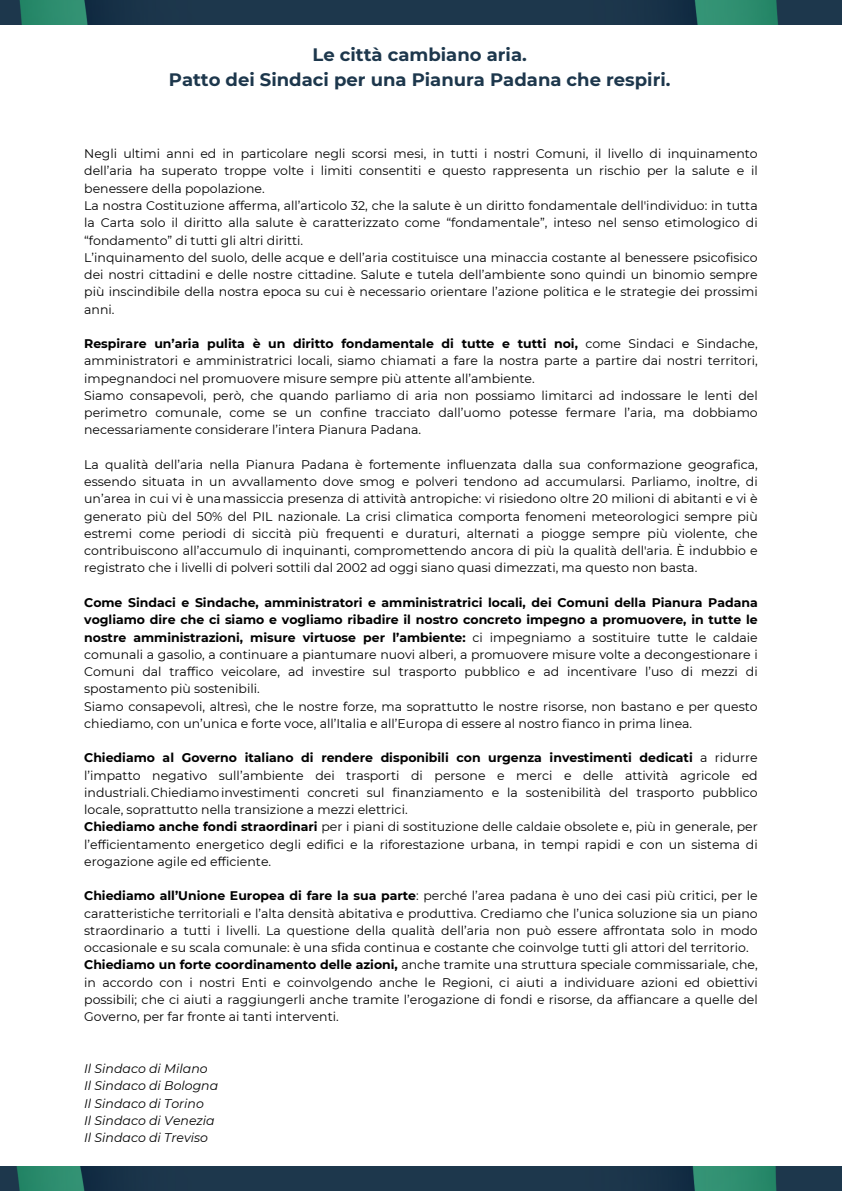
<style>
.page{position:relative;width:842px;height:1191px;background:#fff}
.page>*{position:absolute;margin:0;border:0;box-sizing:border-box;transform-origin:0 0}
.t1{font:700 18px/24.8px "Montserrat";color:#1d374c;text-align:center}
.t2{font:12.5px/17.2px "Montserrat";color:#000;text-align:justify}
.t3{font:italic 12.5px "Montserrat";color:#000}
.s1{font-weight:700}
</style>
<div class="page">
<img style="left:0;top:0;width:842px;height:25px">
<img style="left:0;top:1166px;width:842px;height:24px">
<p class="t1" style="left:169px;top:43px;width:503px">Le città cambiano aria.<br>Patto dei Sindaci per una Pianura Padana che respiri.</p>
<h1 class="t2" style="left:84px;top:145px;width:675px">Negli ultimi anni ed in particolare negli scorsi mesi, in tutti i nostri Comuni, il livello di inquinamento dell’aria ha superato troppe volte i limiti consentiti e questo rappresenta un rischio per la salute e il benessere della popolazione.</h1>
<p class="t2" style="left:84px;top:197px;width:675px">La nostra Costituzione afferma, all’articolo 32, che la salute è un diritto fondamentale dell'individuo: in tutta la Carta solo il diritto alla salute è caratterizzato come “fondamentale”, inteso nel senso etimologico di “fondamento” di tutti gli altri diritti.</p>
<p class="t2" style="left:84px;top:249px;width:675px">L’inquinamento del suolo, delle acque e dell’aria costituisce una minaccia costante al benessere psicofisico dei nostri cittadini e delle nostre cittadine. Salute e tutela dell’ambiente sono quindi un binomio sempre più inscindibile della nostra epoca su cui è necessario orientare l’azione politica e le strategie dei prossimi anni.</p>
<p class="t2" style="left:84px;top:335px;width:675px"><span class="s1">Respirare un’aria pulita è un diritto fondamentale di tutte e tutti noi,</span> come Sindaci e Sindache, amministratori e amministratrici locali, siamo chiamati a fare la nostra parte a partire dai nostri territori, impegnandoci nel promuovere misure sempre più attente all’ambiente.</p>
<p class="t2" style="left:84px;top:387px;width:675px">Siamo consapevoli, però, che quando parliamo di aria non possiamo limitarci ad indossare le lenti del perimetro comunale, come se un confine tracciato dall’uomo potesse fermare l’aria, ma dobbiamo necessariamente considerare l’intera Pianura Padana.</p>
<p class="t2" style="left:84px;top:456px;width:675px">La qualità dell’aria nella Pianura Padana è fortemente influenzata dalla sua conformazione geografica, essendo situata in un avvallamento dove smog e polveri tendono ad accumularsi. Parliamo, inoltre, di un’area in cui vi è unamassiccia presenza di attività antropiche: vi risiedono oltre 20 milioni di abitanti e vi è generato più del 50% del PIL nazionale. La crisi climatica comporta fenomeni meteorologici sempre più estremi come periodi di siccità più frequenti e duraturi, alternati a piogge sempre più violente, che contribuiscono all’accumulo di inquinanti, compromettendo ancora di più la qualità dell'aria. È indubbio e registrato che i livelli di polveri sottili dal 2002 ad oggi siano quasi dimezzati, ma questo non basta.</p>
<p class="t2" style="left:84px;top:594px;width:675px"><span class="s1">Come Sindaci e Sindache, amministratori e amministratrici locali, dei Comuni della Pianura Padana vogliamo dire che ci siamo e vogliamo ribadire il nostro concreto impegno a promuovere, in tutte le nostre amministrazioni, misure virtuose per l’ambiente:</span> ci impegniamo a sostituire tutte le caldaie comunali a gasolio, a continuare a piantumare nuovi alberi, a promuovere misure volte a decongestionare i Comuni dal traffico veicolare, ad investire sul trasporto pubblico e ad incentivare l’uso di mezzi di spostamento più sostenibili.</p>
<p class="t2" style="left:84px;top:697px;width:675px">Siamo consapevoli, altresì, che le nostre forze, ma soprattutto le nostre risorse, non bastano e per questo chiediamo, con un’unica e forte voce, all’Italia e all’Europa di essere al nostro fianco in prima linea.</p>
<p class="t2" style="left:84px;top:749px;width:675px"><span class="s1">Chiediamo al Governo italiano di rendere disponibili con urgenza investimenti dedicati</span> a ridurre l’impatto negativo sull’ambiente dei trasporti di persone e merci e delle attività agricole ed industriali.Chiediamoinvestimenti concreti sul finanziamento e la sostenibilità del trasporto pubblico locale, soprattutto nella transizione a mezzi elettrici.</p>
<p class="t2" style="left:84px;top:818px;width:675px"><span class="s1">Chiediamo anche fondi straordinari</span> per i piani di sostituzione delle caldaie obsolete e, più in generale, per l’efficientamento energetico degli edifici e la riforestazione urbana, in tempi rapidi e con un sistema di erogazione agile ed efficiente.</p>
<p class="t2" style="left:84px;top:887px;width:675px"><span class="s1">Chiediamo all’Unione Europea di fare la sua parte</span>: perché l’area padana è uno dei casi più critici, per le caratteristiche territoriali e l’alta densità abitativa e produttiva. Crediamo che l’unica soluzione sia un piano straordinario a tutti i livelli. La questione della qualità dell’aria non può essere affrontata solo in modo occasionale e su scala comunale: è una sfida continua e costante che coinvolge tutti gli attori del territorio.</p>
<p class="t2" style="left:84px;top:956px;width:675px"><span class="s1">Chiediamo un forte coordinamento delle azioni,</span> anche tramite una struttura speciale commissariale, che, in accordo con i nostri Enti e coinvolgendo anche le Regioni, ci aiuti a individuare azioni ed obiettivi possibili; che ci aiuti a raggiungerli anche tramite l’erogazione di fondi e risorse, da affiancare a quelle del Governo, per far fronte ai tanti interventi.</p>
<p class="t3" style="left:84px;top:1060px;width:125px">Il Sindaco di Milano</p>
<p class="t3" style="left:84px;top:1078px;width:136px">Il Sindaco di Bologna</p>
<p class="t3" style="left:84px;top:1095px;width:121px">Il Sindaco di Torino</p>
<p class="t3" style="left:84px;top:1112px;width:132px">Il Sindaco di Venezia</p>
<p class="t3" style="left:84px;top:1129px;width:125px">Il Sindaco di Treviso</p>
</div>
